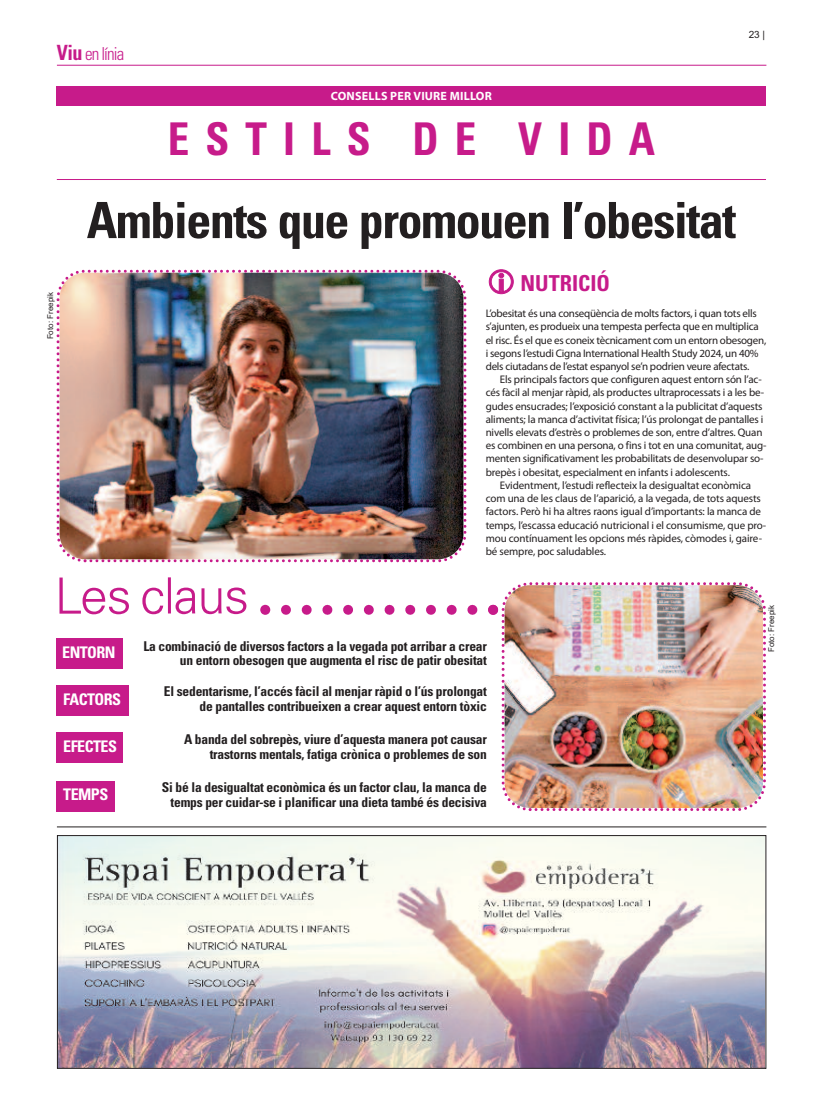
<style>
.page{position:relative;width:823px;height:1106px;background:#fff}
.page>*{position:absolute;margin:0;border:0;box-sizing:border-box;transform-origin:0 0}
.t1{font:700 condensed 50px "Univers LT Std";letter-spacing:-.03em;color:#231f20}
.t2{font:300 50px "Univers LT Std";letter-spacing:-.025em;color:#c71b8a}
.t3{font:700 condensed 45.1px "Univers LT Std";letter-spacing:.375em;color:#c71b8a;scale:.95 1}
.t4{font:700 condensed 22px "Univers LT Std";color:#c71b8a}
.t5{font:300 condensed 17.9px "Univers LT Std";letter-spacing:-.05em;color:#c71b8a;scale:.95 1}
.t6{font:700 condensed 16px "Univers LT Std";letter-spacing:-.035em;color:#fff}
.t7{font:700 condensed 13.5px/14.5px "Univers LT Std";letter-spacing:-.015em;color:#231f20;text-align:right}
.t8{font:700 12px "Myriad Pro";letter-spacing:.015em;color:#fff}
.t9{font:11px/13.2px "Myriad Pro";letter-spacing:-.015em;color:#231f20}
.t10{font:10px "Arial";color:#231f20}
.t11{font:8px "Arial";color:#231f20}
.s1{font-weight:700;font-size:21px}
</style>
<div class="page">
<hr style="left:57px;top:65px;width:709px;height:1px;background:#c71b8a">
<hr style="left:57px;top:826px;width:709px;height:1px;background:#231f20">
<img style="left:59px;top:837px;width:705px;height:229px">
<div style="left:57px;top:835px;width:709px;height:233px;border:1px solid #231f20"></div>
<div style="left:57px;top:86px;width:708px;height:19px;background:#c71b8a"></div>
<svg style="left:260px;top:605px;width:238px;height:10px"></svg>
<div style="left:56px;top:638px;width:67px;height:31px;background:#c71b8a"></div>
<div style="left:56px;top:684px;width:72px;height:31px;background:#c71b8a"></div>
<div style="left:56px;top:732px;width:67px;height:31px;background:#c71b8a"></div>
<div style="left:56px;top:780px;width:59px;height:31px;background:#c71b8a"></div>
<img style="left:56px;top:269px;width:411px;height:294px">
<img style="left:501px;top:582px;width:265px;height:229px">
<hr style="left:57px;top:179px;width:708px;height:1px;background:#c71b8a">
<h3 class="t5" style="left:57px;top:47px;width:72px"><span class="s1">Viu</span> en línia</h3>
<p class="t8" style="left:331px;top:91px;width:162px">CONSELLS PER VIURE MILLOR</p>
<h2 class="t3" style="left:168px;top:122px;width:514px">ESTILS DE VIDA</h2>
<p class="t10" style="left:748px;top:29px;width:18px">23 |</p>
<h1 class="t1" style="left:87px;top:202px;width:650px">Ambients que promouen l’obesitat</h1>
<p class="t11" style="left:46px;top:339px;width:49px;rotate:-90deg">Foto: Freepik</p>
<h3 class="t4" style="left:520px;top:275px;width:91px">NUTRICIÓ</h3>
<p class="t9" style="left:485px;top:308px;width:282px">L’obesitat és una conseqüència de molts factors, i quan tots ells s’ajunten, es produeix una tempesta perfecta que en multiplica el risc. És el que es coneix tècnicament com un entorn obesogen, i segons l’estudi Cigna International Health Study 2024, un 40% dels ciutadans de l’estat espanyol se’n podrien veure afectats.</p>
<p class="t9" style="left:485px;top:374px;width:282px;text-indent:14px">Els principals factors que configuren aquest entorn són l’ac&shy;cés fàcil al menjar ràpid, als productes ultraprocessats i a les be&shy;gudes ensucrades; l’exposició constant a la publicitat d’aquests aliments; la manca d’activitat física; l’ús prolongat de pantalles i nivells elevats d’estrès o problemes de son, entre d’altres. Quan es combinen en una persona, o fins i tot en una comunitat, aug&shy;menten significativament les probabilitats de desenvolupar so&shy;brepès i obesitat, especialment en infants i adolescents.</p>
<p class="t9" style="left:485px;top:479px;width:282px;text-indent:14px">Evidentment, l’estudi reflecteix la desigualtat econòmica com una de les claus de l’aparició, a la vegada, de tots aquests factors. Però hi ha altres raons igual d’importants: la manca de temps, l’escassa educació nutricional i el consumisme, que pro&shy;mou contínuament les opcions més ràpides, còmodes i, gaire&shy;bé sempre, poc saludables.</p>
<h1 class="t2" style="left:54px;top:577px;width:196px">Les claus</h1>
<h3 class="t6" style="left:62px;top:647px;width:55px">ENTORN</h3>
<h3 class="t6" style="left:63px;top:693px;width:59px">FACTORS</h3>
<h3 class="t6" style="left:63px;top:740px;width:55px">EFECTES</h3>
<h3 class="t6" style="left:63px;top:788px;width:46px">TEMPS</h3>
<p class="t7" style="left:143px;top:640px;width:345px">La combinació de diversos factors a la vegada pot arribar a crear un entorn obesogen que augmenta el risc de patir obesitat</p>
<p class="t7" style="left:164px;top:685px;width:324px">El sedentarisme, l’accés fàcil al menjar ràpid o l’ús prolongat de pantalles contribueixen a crear aquest entorn tòxic</p>
<p class="t7" style="left:184px;top:733px;width:304px">A banda del sobrepès, viure d’aquesta manera pot causar trastorns mentals, fatiga crònica o problemes de son</p>
<p class="t7" style="left:162px;top:781px;width:326px">Si bé la desigualtat econòmica és un factor clau, la manca de temps per cuidar-se i planificar una dieta també és decisiva</p>
<p class="t11" style="left:766px;top:652px;width:49px;rotate:-90deg">Foto: Freepik</p>
</div>
